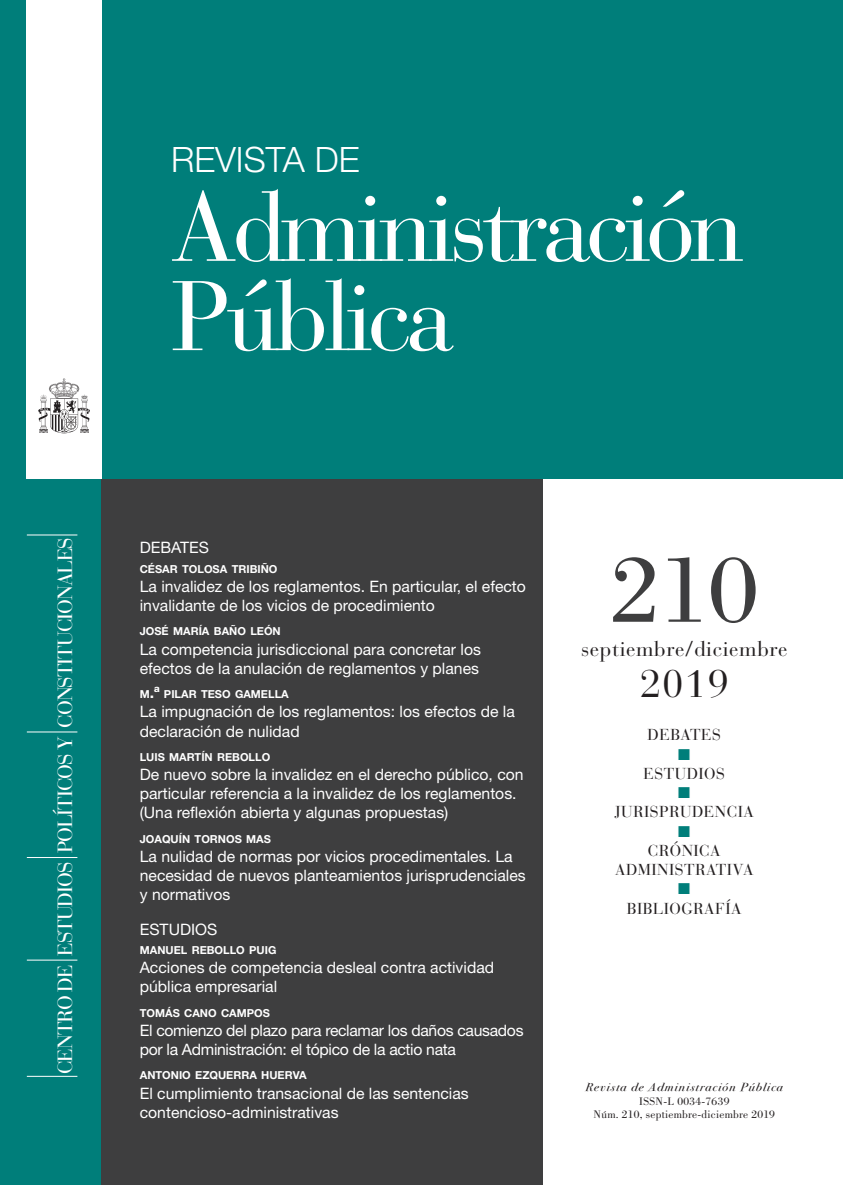
<style>
.page{position:relative;width:843px;height:1185px;background:#fff}
.page>*{position:absolute;margin:0;border:0;box-sizing:border-box;transform-origin:0 0}
.t1{font:98px/89.2px "Bauer Bodoni";letter-spacing:-.055em;color:#fff}
.t2{font:98px "Bodoni";color:#3e3e3f}
.t3{font:38.5px "Bauer Bodoni";color:#231f20}
.t4{font:300 35px "Helvetica Neue LT Std";color:#fff}
.t5{font:21px "Bauer Bodoni";letter-spacing:.03em;color:#231f20}
.t6{font:20.47px "Bauer Bodoni";letter-spacing:-.05em;color:#fff}
.t7{font:15.75px/19.2px "Helvetica Neue LT Std";color:#fff}
.t8{font:15.75px/19.2px "Helvetica Neue LT Std";letter-spacing:-.02em;color:#fff}
.t9{font:15.75px/19.2px "Bauer Bodoni";letter-spacing:.03em;color:#231f20;text-align:center}
.t10{font:italic 11.72px "Bodoni Svty Two OSITCTT";letter-spacing:.08em;color:#231f20;scale:1.11 1}
.t11{font:11.38px/13.1px "Bodoni";letter-spacing:.02em;color:#231f20;text-align:center}
.t12{font:700 11.03px "Helvetica Neue LT Std";color:#fff}
.s1{font-size:15.75px}
.s2{color:#007e7a}
</style>
<div class="page">
<div style="left:0;top:0;width:842px;height:1185px;background:#007e7a"></div>
<div style="left:27px;top:0;width:75px;height:479px;background:#fff"></div>
<div style="left:101px;top:479px;width:457px;height:706px;background:#3e3e3f"></div>
<div style="left:542px;top:479px;width:300px;height:706px;background:#fff"></div>
<hr style="left:27px;top:1076px;width:50px;height:1px;background:#fff">
<hr style="left:27px;top:959px;width:50px;height:1px;background:#fff">
<hr style="left:27px;top:857px;width:50px;height:1px;background:#fff">
<hr style="left:27px;top:731px;width:50px;height:1px;background:#fff">
<hr style="left:27px;top:534px;width:50px;height:1px;background:#fff">
<svg style="left:38px;top:378px;width:52px;height:55px"></svg>
<p class="t4" style="left:171px;top:138px;width:190px">REVISTA DE</p>
<p class="t1" style="left:171px;top:184px;width:574px">Administración<br>Pública</p>
<p class="t6" style="left:53px;top:1074px;width:539px;rotate:-90deg">CENTRO DE ESTUDIOS POLÍTICOS Y CONSTITUCIONALES</p>
<p class="t7" style="left:140px;top:538px;width:71px">DEBATES</p>
<p class="t12" style="left:140px;top:562px;width:139px">CÉSAR TOLOSA TRIBIÑO</p>
<p class="t7" style="left:140px;top:576px;width:387px">La invalidez de los reglamentos. En particular, el efecto invalidante de los vicios de procedimiento</p>
<p class="t12" style="left:140px;top:624px;width:142px">JOSÉ MARÍA BAÑO LEÓN</p>
<p class="t7" style="left:140px;top:639px;width:342px">La competencia jurisdiccional para concretar los efectos de la anulación de reglamentos y planes</p>
<p class="t12" style="left:140px;top:687px;width:150px">M<span class="s1">.ª</span> PILAR TESO GAMELLA</p>
<p class="t7" style="left:140px;top:702px;width:376px">La impugnación de los reglamentos: los efectos de la declaración de nulidad</p>
<p class="t12" style="left:140px;top:750px;width:132px">LUIS MARTÍN REBOLLO</p>
<p class="t7" style="left:140px;top:764px;width:385px">De nuevo sobre la invalidez en el derecho público, con particular referencia a la invalidez de los reglamentos. (Una reflexión abierta y algunas propuestas)</p>
<p class="t12" style="left:140px;top:832px;width:133px">JOAQUÍN TORNOS MAS</p>
<p class="t7" style="left:140px;top:846px;width:387px">La nulidad de normas por vicios procedimentales. La necesidad de nuevos planteamientos jurisprudenciales y normativos</p>
<p class="t7" style="left:140px;top:919px;width:79px">ESTUDIOS</p>
<p class="t12" style="left:140px;top:943px;width:138px">MANUEL REBOLLO PUIG</p>
<p class="t7" style="left:140px;top:957px;width:356px">Acciones de competencia desleal contra actividad pública empresarial</p>
<p class="t12" style="left:140px;top:1006px;width:132px">TOMÁS CANO CAMPOS</p>
<p class="t8" style="left:140px;top:1020px;width:385px">El comienzo del plazo para reclamar los daños causados por la Administración: el tópico de la actio nata</p>
<p class="t12" style="left:140px;top:1068px;width:168px">ANTONIO EZQUERRA HUERVA</p>
<p class="t7" style="left:140px;top:1083px;width:330px">El cumplimiento transacional de las sentencias contencioso-administrativas</p>
<p class="t2" style="left:610px;top:535px;width:148px">210</p>
<p class="t5" style="left:581px;top:637px;width:208px">septiembre/diciembre</p>
<p class="t3" style="left:639px;top:660px;width:91px">2019</p>
<p class="t9" style="left:614px;top:725px;width:141px">DEBATES<br><span class="s2">■<br></span>ESTUDIOS<br><span class="s2">■<br></span>JURISPRUDENCIA <span class="s2">■<br></span>CRÓNICA<br>ADMINISTRATIVA <span class="s2">■<br></span>BIBLIOGRAFÍA</p>
<p class="t10" style="left:585px;top:1080px;width:180px">Revista de Administración Pública</p>
<p class="t11" style="left:593px;top:1094px;width:183px">ISSN-L 0034-7639<br>Núm. 210, septiembre-diciembre 2019</p>
</div>
